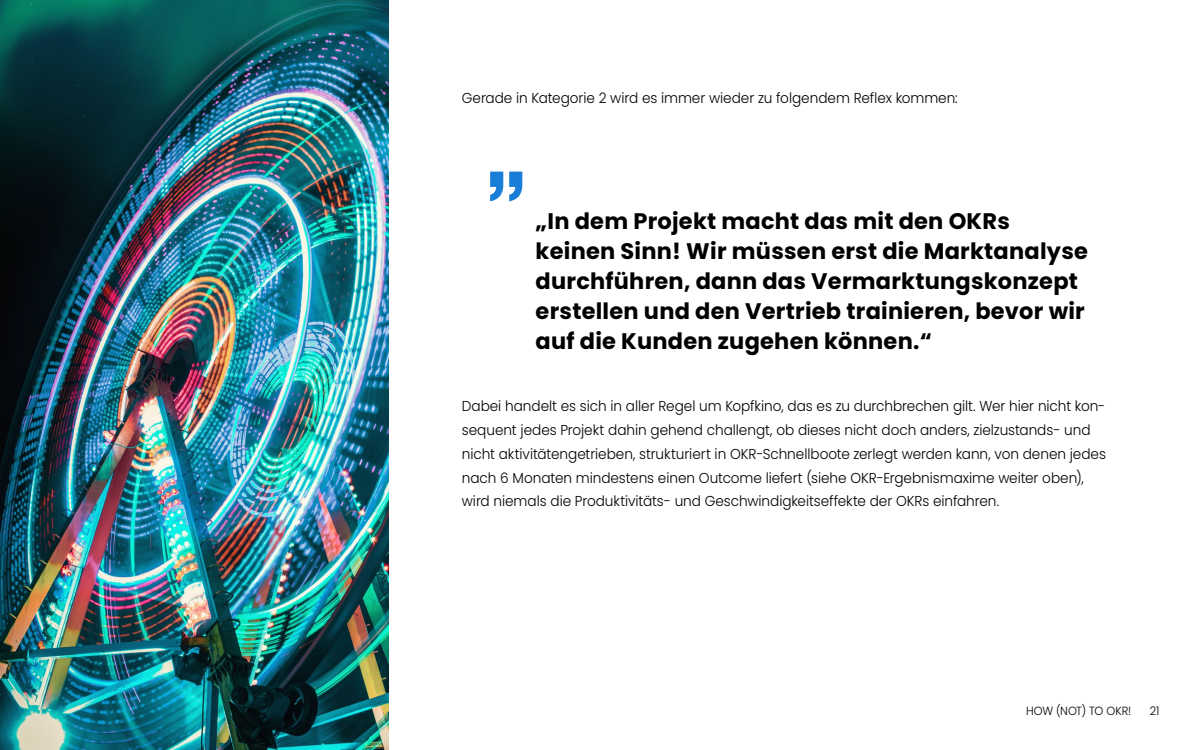
<style>
.page{position:relative;width:1200px;height:750px;background:#fff}
.page>*{position:absolute;margin:0;border:0;box-sizing:border-box;transform-origin:0 0}
.t1{font:800 82.5px "Helvetica Neue";color:#197ed8}
.t2{font:700 22.5px/30px "Poppins";letter-spacing:.01em;color:#000}
.t3{font:300 14.38px/23.8px "Poppins";letter-spacing:-.005em;color:#000;scale:.95 1}
.t4{font:300 11.88px "Poppins";letter-spacing:-.01em;color:#000;scale:.95 1}
</style>
<div class="page">
<img style="left:0;top:0;width:388px;height:750px">
<p class="t3" style="left:462px;top:86px;width:523px">Gerade in Kategorie 2 wird es immer wieder zu folgendem Reflex kommen:</p>
<h1 class="t1" style="left:486px;top:108px;width:43px">„</h1>
<h2 class="t2" style="left:536px;top:206px;width:554px">„In dem Projekt macht das mit den OKRs keinen Sinn! Wir müssen erst die Marktanalyse durchführen, dann das Vermarktungskonzept erstellen und den Vertrieb trainieren, bevor wir auf die Kunden zugehen können.“</h2>
<p class="t3" style="left:462px;top:395px;width:680px">Dabei handelt es sich in aller Regel um Kopfkino, das es zu durchbrechen gilt. Wer hier nicht kon&shy;sequent jedes Projekt dahin gehend challengt, ob dieses nicht doch anders, zielzustands- und nicht aktivitätengetrieben, strukturiert in OKR-Schnellboote zerlegt werden kann, von denen jedes nach 6 Monaten mindestens einen Outcome liefert (siehe OKR-Ergebnismaxime weiter oben), wird niemals die Produktivitäts- und Geschwindigkeitseffekte der OKRs einfahren.</p>
<p class="t4" style="left:1026px;top:704px;width:112px">HOW (NOT) TO OKR!</p>
<p class="t4" style="left:1150px;top:704px;width:12px">21</p>
</div>
